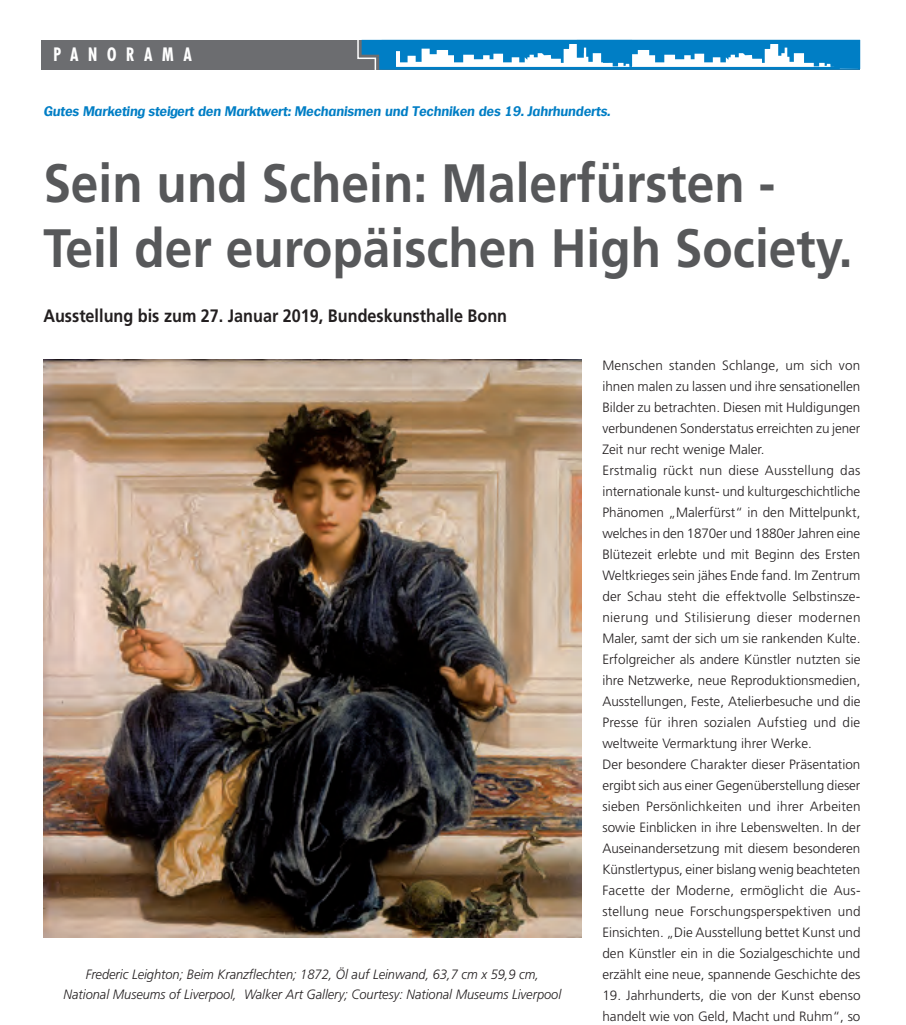
<style>
.page{position:relative;width:906px;height:1025px;background:#fff}
.page>*{position:absolute;margin:0;border:0;box-sizing:border-box;transform-origin:0 0}
.t1{font:700 54px/64.8px "Frutiger";color:#57585a;scale:.92 1}
.t2{font:700 18px "Frutiger";color:#231f20;scale:.9 1}
.t3{font:700 condensed 18px "Futura";letter-spacing:.6em;color:#fff;scale:.89 1}
.t4{font:300 13.5px/21px "Frutiger";color:#231f20}
.t5{font:italic 300 13.5px/19.5px "Frutiger";color:#231f20;text-align:center;scale:.95 1}
.t6{font:italic 700 13.5px "Futon";color:#007ec5}
</style>
<div class="page">
<img style="left:44px;top:360px;width:537px;height:578px">
<div style="left:42px;top:40px;width:818px;height:30px;background:#6c6d70"></div>
<svg style="left:357px;top:39px;width:503px;height:31px;background:#57a7d5"></svg>
<hr style="left:382px;top:67px;width:457px;height:2px;background:#007ec5">
<h2 class="t3" style="left:53px;top:44px;width:157px">PANORAMA</h2>
<p class="t6" style="left:43px;top:104px;width:568px">Gutes Marketing steigert den Marktwert: Mechanismen und Techniken des 19. Jahrhunderts.</p>
<h1 class="t1" style="left:43px;top:150px;width:881px">Sein und Schein: Malerfürsten -<br>Teil der europäischen High Society.</h1>
<h2 class="t2" style="left:43px;top:305px;width:517px">Ausstellung bis zum 27. Januar 2019, Bundeskunsthalle Bonn</h2>
<p class="t5" style="left:64px;top:965px;width:525px">Frederic Leighton; Beim Kranzflechten; 1872, Öl auf Leinwand, 63,7 cm x 59,9 cm,<br>National Museums of Liverpool, Walker Art Gallery; Courtesy: National Museums Liverpool</p>
<p class="t4" style="left:602px;top:355px;width:260px">Menschen standen Schlange, um sich von ihnen malen zu lassen und ihre sensationellen Bilder zu betrachten. Diesen mit Huldigungen verbundenen Sonderstatus erreichten zu jener Zeit nur recht wenige Maler.<br>Erstmalig rückt nun diese Ausstellung das internationale kunst- und kulturgeschichtliche Phänomen „Malerfürst“ in den Mittelpunkt, welches in den 1870er und 1880er Jahren eine Blütezeit erlebte und mit Beginn des Ersten Weltkrieges sein jähes Ende fand. Im Zentrum der Schau steht die effektvolle Selbstinsze&shy;nierung und Stilisierung dieser modernen Maler, samt der sich um sie rankenden Kulte.<br>Erfolgreicher als andere Künstler nutzten sie ihre Netzwerke, neue Reproduktionsmedien, Ausstellungen, Feste, Atelierbesuche und die Presse für ihren sozialen Aufstieg und die weltweite Vermarktung ihrer Werke.<br>Der besondere Charakter dieser Präsentation ergibt sich aus einer Gegenüberstellung dieser sieben Persönlichkeiten und ihrer Arbeiten sowie Einblicken in ihre Lebenswelten. In der Auseinandersetzung mit diesem besonderen Künstlertypus, einer bislang wenig beachteten Facette der Moderne, ermöglicht die Aus&shy;stellung neue Forschungsperspektiven und Einsichten. „Die Ausstellung bettet Kunst und den Künstler ein in die Sozialgeschichte und erzählt eine neue, spannende Geschichte des</p>
<p class="t4" style="left:602px;top:985px;width:259px">19. Jahrhunderts, die von der Kunst ebenso handelt wie von Geld, Macht und Ruhm“, so</p>
</div>
